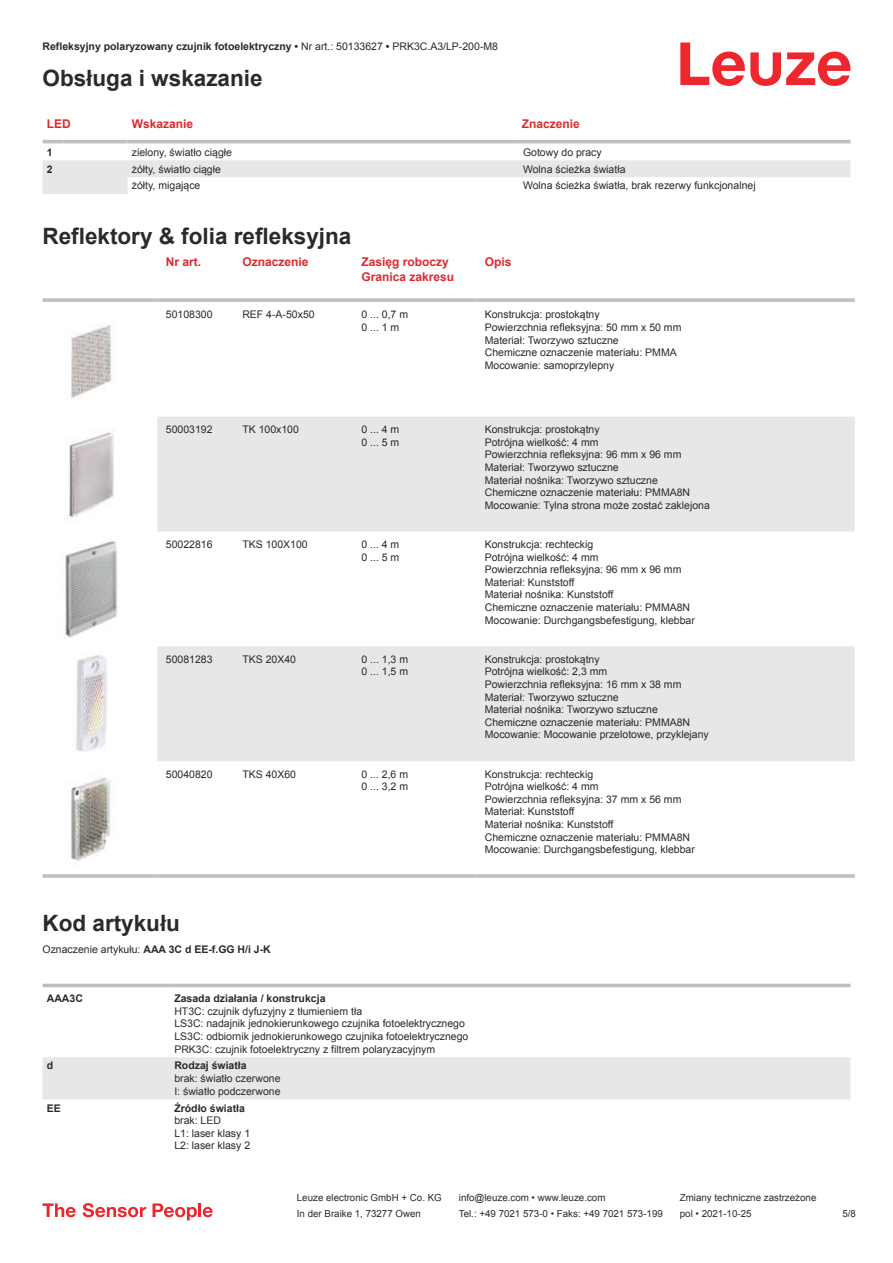
<style>
.page{position:relative;width:893px;height:1263px;background:#fff}
.page>*{position:absolute;margin:0;border:0;box-sizing:border-box;transform-origin:0 0}
.t1{font:700 22.5px "Arial";color:#2b292a}
.t2{font:700 12px/14.4px "Arial";color:#db2a30}
.t3{font:10.5px/12.6px "Arial";color:#2b292a}
.t4{font:700 10.5px "Arial";color:#2b292a}
.t5{font:9.75px "Arial";color:#2b292a}
.s1{font-weight:400}
.s2{font-weight:700}
</style>
<div class="page">
<svg style="left:680px;top:43px;width:170px;height:43px"></svg>
<svg style="left:43px;top:143px;width:807px;height:1px"></svg>
<svg style="left:43px;top:160px;width:807px;height:34px"></svg>
<hr style="left:43px;top:140px;width:21px;height:3px;background:#bdbfc1">
<hr style="left:64px;top:140px;width:64px;height:3px;background:#bdbfc1">
<hr style="left:128px;top:140px;width:391px;height:3px;background:#bdbfc1">
<hr style="left:519px;top:140px;width:331px;height:3px;background:#bdbfc1">
<svg style="left:157px;top:417px;width:698px;height:344px;fill:#e6e7e9"></svg>
<svg style="left:43px;top:298px;width:114px;height:4px"></svg>
<svg style="left:157px;top:298px;width:77px;height:4px"></svg>
<svg style="left:234px;top:298px;width:119px;height:4px"></svg>
<svg style="left:353px;top:298px;width:123px;height:4px"></svg>
<svg style="left:476px;top:298px;width:379px;height:4px;background:#c3c5c7"></svg>
<hr style="left:43px;top:874px;width:114px;height:4px;background:#c3c5c7">
<svg style="left:157px;top:874px;width:77px;height:4px"></svg>
<hr style="left:234px;top:874px;width:119px;height:4px;background:#c4c6c7">
<hr style="left:353px;top:874px;width:123px;height:4px;background:#c3c5c7">
<svg style="left:476px;top:874px;width:379px;height:4px;background:#c3c5c7"></svg>
<img style="left:71px;top:325px;width:41px;height:74px">
<img style="left:69px;top:432px;width:45px;height:86px">
<img style="left:65px;top:541px;width:53px;height:97px">
<img style="left:73px;top:655px;width:34px;height:97px">
<img style="left:70px;top:777px;width:41px;height:84px">
<div style="left:43px;top:983px;width:807px;height:5px;background:#ececed"></div>
<div style="left:43px;top:1057px;width:807px;height:42px;background:#e6e7e9"></div>
<hr style="left:43px;top:984px;width:127px;height:3px;background:#bdbfc1">
<hr style="left:170px;top:984px;width:680px;height:3px;background:#bdbfc1">
<svg style="left:43px;top:1203px;width:33px;height:14px"></svg>
<svg style="left:83px;top:1203px;width:63px;height:14px"></svg>
<svg style="left:153px;top:1203px;width:44px;height:17px"></svg>
<hr style="left:198px;top:1203px;width:3px;height:14px;background:#ed272d">
<svg style="left:203px;top:1207px;width:10px;height:10px"></svg>
<p class="t4" style="left:43px;top:43px;width:457px">Refleksyjny polaryzowany czujnik fotoelektryczny • <span class="s1">Nr art.: 50133627</span> • <span class="s1">PRK3C.A3/LP-200-M8</span></p>
<h1 class="t1" style="left:43px;top:63px;width:222px">Obsługa i wskazanie</h1>
<p class="t2" style="left:47px;top:117px;width:25px">LED</p>
<p class="t2" style="left:132px;top:117px;width:63px">Wskazanie</p>
<p class="t2" style="left:522px;top:117px;width:60px">Znaczenie</p>
<p class="t4" style="left:47px;top:145px;width:7px">1</p>
<p class="t3" style="left:132px;top:146px;width:102px">zielony, światło ciągłe</p>
<p class="t3" style="left:523px;top:146px;width:80px">Gotowy do pracy</p>
<p class="t4" style="left:47px;top:161px;width:7px">2</p>
<p class="t3" style="left:132px;top:162px;width:91px">żółty, światło ciągłe</p>
<p class="t3" style="left:523px;top:162px;width:104px">Wolna ścieżka światła</p>
<p class="t3" style="left:132px;top:179px;width:70px">żółty, migające</p>
<p class="t3" style="left:523px;top:179px;width:234px">Wolna ścieżka światła, brak rezerwy funkcjonalnej</p>
<h1 class="t1" style="left:43px;top:228px;width:310px">Reflektory &amp; folia refleksyjna</h1>
<p class="t2" style="left:166px;top:255px;width:37px">Nr art.</p>
<p class="t2" style="left:242px;top:256px;width:68px">Oznaczenie</p>
<p class="t2" style="left:361px;top:255px;width:94px">Zasięg roboczy<br>Granica zakresu</p>
<p class="t2" style="left:485px;top:256px;width:28px">Opis</p>
<p class="t3" style="left:166px;top:309px;width:48px">50108300</p>
<p class="t3" style="left:242px;top:308px;width:74px">REF 4-A-50x50</p>
<p class="t3" style="left:361px;top:309px;width:48px">0 ... 0,7 m<br>0 ... 1 m</p>
<p class="t3" style="left:485px;top:308px;width:198px">Konstrukcja: prostokątny<br>Powierzchnia refleksyjna: 50 mm x 50 mm<br>Materiał: Tworzywo sztuczne<br>Chemiczne oznaczenie materiału: PMMA<br>Mocowanie: samoprzylepny</p>
<p class="t3" style="left:166px;top:423px;width:48px">50003192</p>
<p class="t3" style="left:242px;top:423px;width:58px">TK 100x100</p>
<p class="t3" style="left:361px;top:423px;width:39px">0 ... 4 m<br>0 ... 5 m</p>
<p class="t3" style="left:485px;top:423px;width:227px">Konstrukcja: prostokątny<br>Potrójna wielkość: 4 mm<br>Powierzchnia refleksyjna: 96 mm x 96 mm Materiał: Tworzywo sztuczne<br>Materiał nośnika: Tworzywo sztuczne Chemiczne oznaczenie materiału: PMMA8N Mocowanie: Tylna strona może zostać zaklejona</p>
<p class="t3" style="left:166px;top:539px;width:48px">50022816</p>
<p class="t3" style="left:242px;top:538px;width:67px">TKS 100X100</p>
<p class="t3" style="left:361px;top:538px;width:39px">0 ... 4 m<br>0 ... 5 m</p>
<p class="t3" style="left:485px;top:538px;width:212px">Konstrukcja: rechteckig<br>Potrójna wielkość: 4 mm<br>Powierzchnia refleksyjna: 96 mm x 96 mm<br>Materiał: Kunststoff<br>Materiał nośnika: Kunststoff<br>Chemiczne oznaczenie materiału: PMMA8N<br>Mocowanie: Durchgangsbefestigung, klebbar</p>
<p class="t3" style="left:166px;top:654px;width:48px">50081283</p>
<p class="t3" style="left:242px;top:653px;width:55px">TKS 20X40</p>
<p class="t3" style="left:361px;top:654px;width:48px">0 ... 1,3 m<br>0 ... 1,5 m</p>
<p class="t3" style="left:485px;top:653px;width:226px">Konstrukcja: prostokątny<br>Potrójna wielkość: 2,3 mm<br>Powierzchnia refleksyjna: 16 mm x 38 mm Materiał: Tworzywo sztuczne<br>Materiał nośnika: Tworzywo sztuczne Chemiczne oznaczenie materiału: PMMA8N Mocowanie: Mocowanie przelotowe, przyklejany</p>
<p class="t3" style="left:166px;top:767px;width:48px">50040820</p>
<p class="t3" style="left:242px;top:767px;width:55px">TKS 40X60</p>
<p class="t3" style="left:361px;top:769px;width:48px">0 ... 2,6 m<br>0 ... 3,2 m</p>
<p class="t3" style="left:485px;top:767px;width:212px">Konstrukcja: rechteckig<br>Potrójna wielkość: 4 mm<br>Powierzchnia refleksyjna: 37 mm x 56 mm<br>Materiał: Kunststoff<br>Materiał nośnika: Kunststoff<br>Chemiczne oznaczenie materiału: PMMA8N<br>Mocowanie: Durchgangsbefestigung, klebbar</p>
<h1 class="t1" style="left:43px;top:907px;width:139px">Kod artykułu</h1>
<p class="t3" style="left:43px;top:943px;width:230px">Oznaczenie artykułu: <span class="s2">AAA 3C d EE-f.GG H/i J-K</span></p>
<p class="t4" style="left:47px;top:994px;width:38px">AAA3C</p>
<p class="t4" style="left:174px;top:991px;width:153px">Zasada działania / konstrukcja</p>
<p class="t3" style="left:174px;top:1005px;width:296px">HT3C: czujnik dyfuzyjny z tłumieniem tła<br>LS3C: nadajnik jednokierunkowego czujnika fotoelektrycznego LS3C: odbiornik jednokierunkowego czujnika fotoelektrycznego PRK3C: czujnik fotoelektryczny z filtrem polaryzacyjnym</p>
<p class="t4" style="left:47px;top:1062px;width:8px">d</p>
<p class="t4" style="left:174px;top:1058px;width:74px">Rodzaj światła</p>
<p class="t3" style="left:174px;top:1072px;width:108px">brak: światło czerwone<br>I: światło podczerwone</p>
<p class="t4" style="left:47px;top:1104px;width:16px">EE</p>
<p class="t4" style="left:174px;top:1100px;width:72px">Źródło światła</p>
<p class="t3" style="left:174px;top:1115px;width:77px">brak: LED<br>L1: laser klasy 1<br>L2: laser klasy 2</p>
<p class="t5" style="left:297px;top:1191px;width:146px">Leuze electronic GmbH + Co. KG</p>
<p class="t5" style="left:459px;top:1191px;width:148px">info@leuze.com • www.leuze.com</p>
<p class="t5" style="left:680px;top:1191px;width:138px">Zmiany techniczne zastrzeżone</p>
<p class="t5" style="left:297px;top:1210px;width:126px">In der Braike 1, 73277 Owen</p>
<p class="t5" style="left:459px;top:1207px;width:205px">Tel.: +49 7021 573-0 • Faks: +49 7021 573-199</p>
<p class="t5" style="left:680px;top:1207px;width:73px">pol • 2021-10-25</p>
<p class="t5" style="left:842px;top:1210px;width:15px">5 /8</p>
</div>
